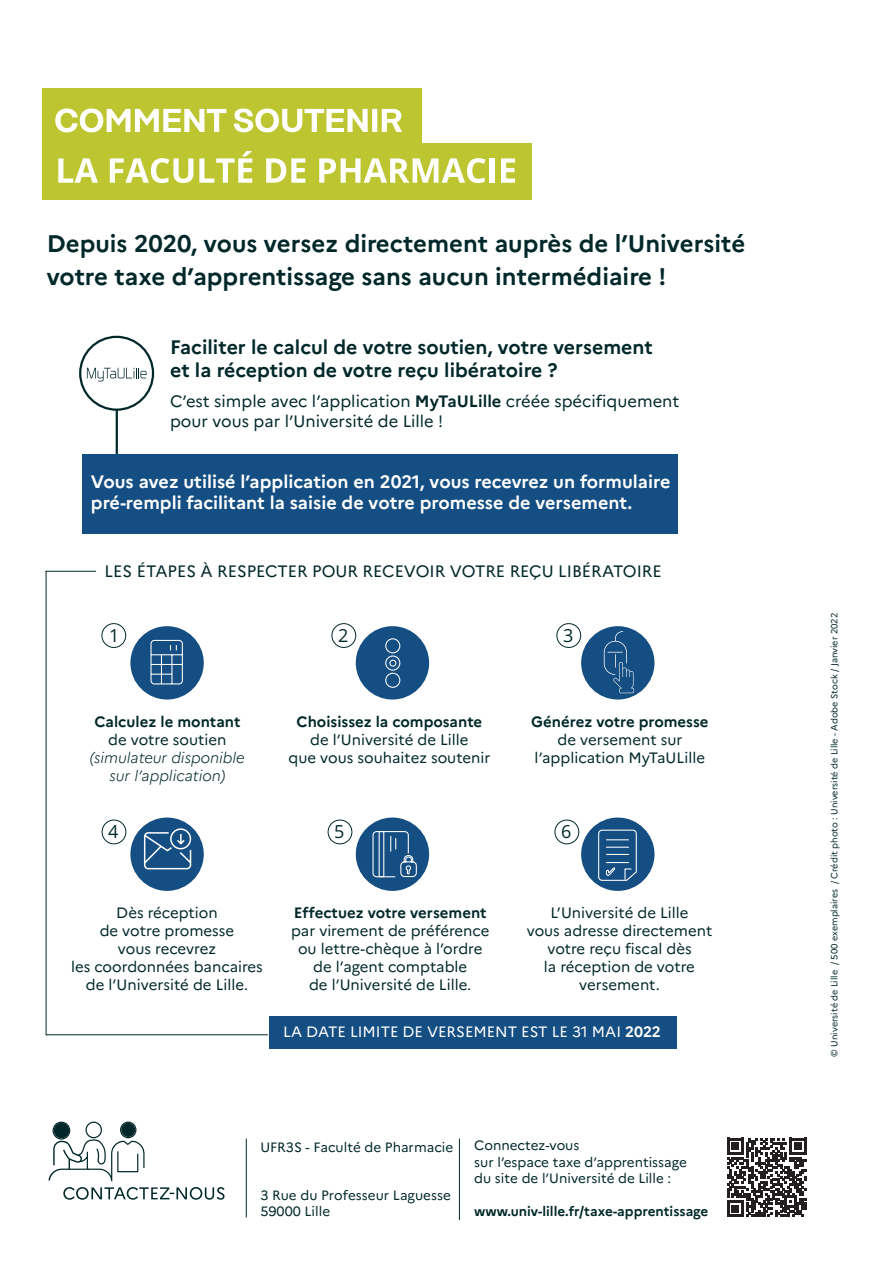
<style>
.page{position:relative;width:893px;height:1263px;background:#fff}
.page>*{position:absolute;margin:0;border:0;box-sizing:border-box;transform-origin:0 0}
.t1{font:700 24px/33px "Marianne";color:#00282a}
.t2{font:700 19.5px/23.4px "Marianne";color:#00282a}
.t3{font:700 18px/21.6px "Marianne";color:#fff}
.t4{font:18px "Open Sans";color:#00282a}
.t5{font:16.5px/19.8px "Marianne";color:#00282a}
.t6{font:15px/18px "Marianne";color:#00282a;text-align:center}
.t7{font:700 15px "Marianne";color:#00282a}
.t8{font:italic 300 15px/18px "Marianne";color:#00282a;text-align:center}
.t9{font:15px "Marianne";color:#fff}
.t10{font:13.5px/16.5px "Marianne";color:#00282a}
.t11{font:700 13.5px "Marianne";color:#00282a}
.t12{font:9px "Marianne";color:#00282a}
.s1{font-weight:700}
</style>
<div class="page">
<div style="left:43px;top:88px;width:379px;height:64px;background:#bdc531"></div>
<div style="left:43px;top:144px;width:489px;height:56px;background:#bdc531"></div>
<div style="left:130px;top:626px;width:74px;height:73px;background:#144e82;border-radius:50%"></div>
<svg style="left:150px;top:639px;width:33px;height:46px"></svg>
<div style="left:356px;top:626px;width:73px;height:73px;background:#144e82;border-radius:50%"></div>
<div style="left:269px;top:1016px;width:408px;height:32px;background:#144e82"></div>
<svg style="left:55px;top:108px;width:347px;height:24px"></svg>
<div style="left:79px;top:336px;width:75px;height:75px;border:2px solid #00282a;border-radius:50%"></div>
<svg style="left:87px;top:368px;width:60px;height:13px"></svg>
<div style="left:130px;top:817px;width:74px;height:74px;background:#144e82;border-radius:50%"></div>
<div style="left:170px;top:828px;width:21px;height:21px;border:2px solid #fff;border-radius:50%"></div>
<div style="left:356px;top:817px;width:73px;height:74px;background:#144e82;border-radius:50%"></div>
<svg style="left:373px;top:831px;width:44px;height:47px"></svg>
<div style="left:581px;top:817px;width:73px;height:74px;background:#144e82;border-radius:50%"></div>
<svg style="left:598px;top:829px;width:39px;height:52px"></svg>
<hr style="left:46px;top:1034px;width:222px;height:1px;background:#00282a">
<hr style="left:116px;top:410px;width:2px;height:44px;background:#00282a">
<hr style="left:246px;top:1138px;width:1px;height:79px;background:#00282a">
<hr style="left:459px;top:1138px;width:1px;height:82px;background:#00282a">
<div style="left:82px;top:454px;width:596px;height:79px;background:#144e82"></div>
<svg style="left:48px;top:1121px;width:97px;height:60px"></svg>
<svg style="left:63px;top:1187px;width:162px;height:13px"></svg>
<div style="left:54px;top:1123px;width:15px;height:15px;background:#00282a;border-radius:50%"></div>
<div style="left:121px;top:1123px;width:14px;height:14px;background:#00282a;border-radius:50%"></div>
<div style="left:102px;top:623px;width:24px;height:25px;border:1px solid #00282a;border-radius:50%"></div>
<div style="left:332px;top:623px;width:24px;height:25px;border:1px solid #00282a;border-radius:50%"></div>
<div style="left:102px;top:820px;width:24px;height:24px;border:1px solid #00282a;border-radius:50%"></div>
<div style="left:328px;top:820px;width:24px;height:24px;border:1px solid #00282a;border-radius:50%"></div>
<div style="left:555px;top:820px;width:24px;height:24px;border:1px solid #00282a;border-radius:50%"></div>
<div style="left:556px;top:623px;width:25px;height:25px;border:1px solid #00282a;border-radius:50%"></div>
<svg style="left:385px;top:638px;width:16px;height:50px"></svg>
<div style="left:581px;top:626px;width:73px;height:73px;background:#144e82;border-radius:50%"></div>
<svg style="left:604px;top:631px;width:30px;height:62px"></svg>
<hr style="left:46px;top:571px;width:1px;height:464px;background:#00282a">
<hr style="left:46px;top:571px;width:50px;height:1px;background:#00282a">
<svg style="left:143px;top:831px;width:49px;height:39px"></svg>
<svg style="left:58px;top:158px;width:40px;height:25px"></svg>
<svg style="left:110px;top:158px;width:83px;height:25px"></svg>
<svg style="left:199px;top:151px;width:53px;height:32px"></svg>
<svg style="left:266px;top:158px;width:39px;height:25px"></svg>
<svg style="left:319px;top:158px;width:166px;height:25px"></svg>
<div style="left:490px;top:158px;width:5px;height:25px;background:#fff"></div>
<svg style="left:501px;top:158px;width:14px;height:25px"></svg>
<svg style="left:727px;top:1138px;width:79px;height:79px"></svg>
<h1 class="t1" style="left:47px;top:225px;width:700px">Depuis 2020, vous versez directement auprès de l’Université votre taxe d’apprentissage sans aucun intermédiaire !</h1>
<h2 class="t2" style="left:170px;top:334px;width:484px">Faciliter le calcul de votre soutien, votre versement et la réception de votre reçu libératoire ?</h2>
<p class="t5" style="left:170px;top:390px;width:511px">C’est simple avec l’application <span class="s1">MyTaULille</span> créée spécifiquement pour vous par l’Université de Lille !</p>
<p class="t3" style="left:91px;top:469px;width:581px">Vous avez utilisé l’application en 2021, vous recevrez un formulaire pré-rempli facilitant la saisie de votre promesse de versement.</p>
<p class="t5" style="left:105px;top:560px;width:559px">LES ÉTAPES À RESPECTER POUR RECEVOIR VOTRE REÇU LIBÉRATOIRE</p>
<p class="t4" style="left:109px;top:623px;width:12px">1</p>
<p class="t4" style="left:338px;top:623px;width:12px">2</p>
<p class="t7" style="left:95px;top:710px;width:147px">Calculez le montant</p>
<p class="t6" style="left:108px;top:729px;width:120px">de votre soutien</p>
<p class="t8" style="left:90px;top:747px;width:156px">(simulateur disponible sur l’application)</p>
<p class="t7" style="left:297px;top:710px;width:187px">Choisissez la composante</p>
<p class="t6" style="left:289px;top:729px;width:203px">de l’Université de Lille<br>que vous souhaitez soutenir</p>
<p class="t4" style="left:563px;top:623px;width:12px">3</p>
<p class="t7" style="left:531px;top:710px;width:179px">Générez votre promesse</p>
<p class="t6" style="left:535px;top:729px;width:172px">de versement sur l’application MyTaULille</p>
<p class="t4" style="left:108px;top:819px;width:12px">4</p>
<p class="t4" style="left:334px;top:819px;width:12px">5</p>
<p class="t4" style="left:561px;top:819px;width:12px">6</p>
<p class="t6" style="left:71px;top:902px;width:193px">Dès réception<br>de votre promesse<br>vous recevrez<br>les coordonnées bancaires de l’Université de Lille.</p>
<p class="t7" style="left:294px;top:901px;width:194px">Effectuez votre versement</p>
<p class="t6" style="left:291px;top:920px;width:200px">par virement de préférence ou lettre-chèque à l’ordre de l’agent comptable<br>de l’Université de Lille.</p>
<p class="t6" style="left:527px;top:902px;width:187px">L’Université de Lille<br>vous adresse directement votre reçu fiscal dès<br>la réception de votre versement.</p>
<p class="t9" style="left:283px;top:1020px;width:379px">LA DATE LIMITE DE VERSEMENT EST LE 31 MAI <span class="s1">2022</span></p>
<p class="t10" style="left:260px;top:1137px;width:194px">UFR3S - Faculté de Pharmacie</p>
<p class="t10" style="left:260px;top:1186px;width:192px">3 Rue du Professeur Laguesse<br>59000 Lille</p>
<p class="t10" style="left:474px;top:1136px;width:214px">Connectez-vous<br>sur l’espace taxe d’apprentissage du site de l’Université de Lille :</p>
<p class="t11" style="left:474px;top:1201px;width:235px">www.univ-lille.fr/taxe-apprentissage</p>
<p class="t12" style="left:827px;top:1057px;width:445px;rotate:-90deg">© Université de Lille / 500 exemplaires / Crédit photo : Université de Lille - Adobe Stock / Janvier 2022</p>
</div>
